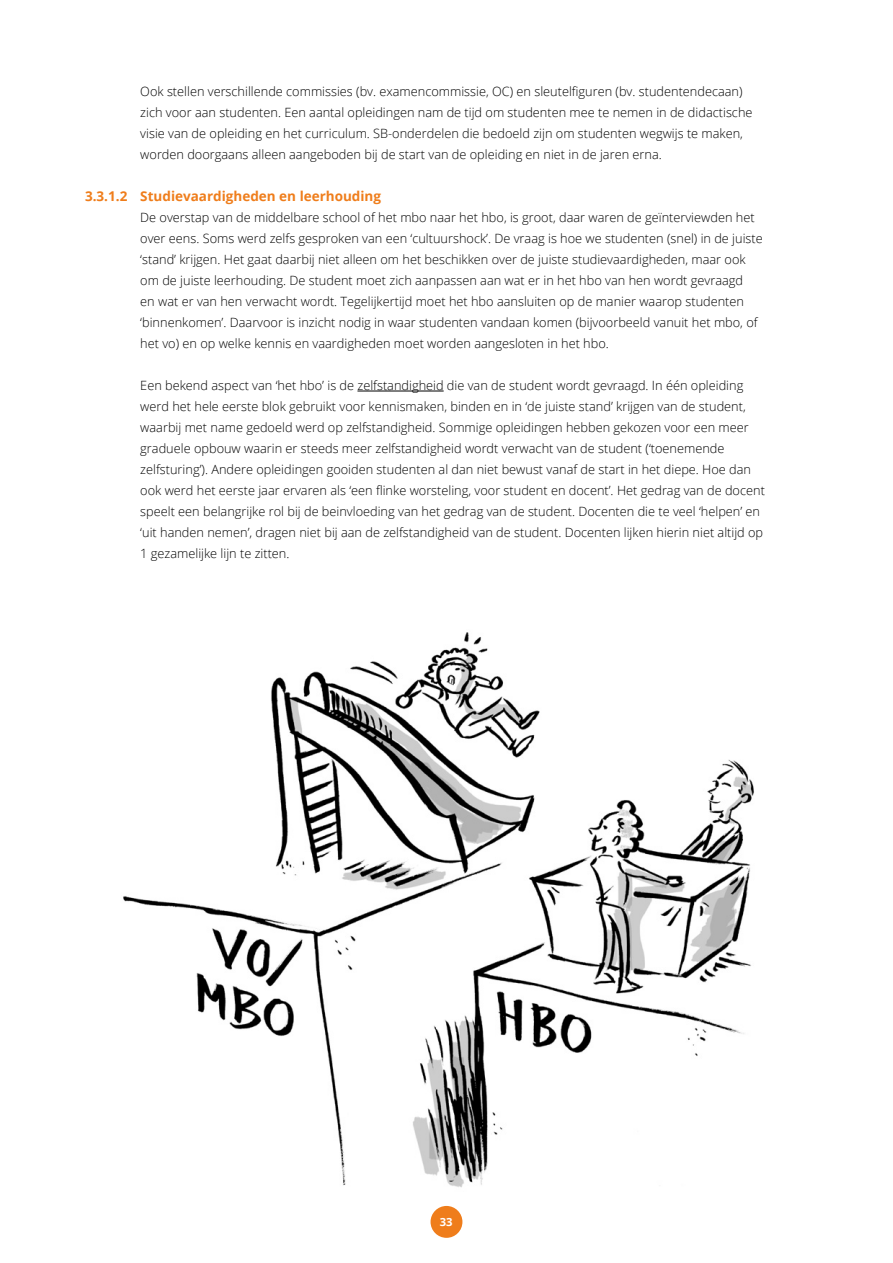
<style>
.page{position:relative;width:893px;height:1263px;background:#fff}
.page>*{position:absolute;margin:0;border:0;box-sizing:border-box;transform-origin:0 0}
.t1{font:700 13.5px "Open Sans";color:#ef7d1b}
.t2{font:300 12.75px/21px "Open Sans";color:#000}
.t3{font:700 11.25px "Open Sans";color:#fff}
</style>
<div class="page">
<hr style="left:357px;top:391px;width:87px;height:1px;background:#000">
<img style="left:123px;top:632px;width:631px;height:556px">
<div style="left:431px;top:1206px;width:31px;height:32px;background:#ef7d1b;border-radius:50%"></div>
<p class="t2" style="left:140px;top:81px;width:614px">Ook stellen verschillende commissies (bv. examencommissie, OC) en sleutelfiguren (bv. studentendecaan) zich voor aan studenten. Een aantal opleidingen nam de tijd om studenten mee te nemen in de didactische visie van de opleiding en het curriculum. SB-onderdelen die bedoeld zijn om studenten wegwijs te maken, worden doorgaans alleen aangeboden bij de start van de opleiding en niet in de jaren erna.</p>
<p class="t1" style="left:85px;top:187px;width:298px">3.3.1.2 Studievaardigheden en leerhouding</p>
<p class="t2" style="left:140px;top:207px;width:624px">De overstap van de middelbare school of het mbo naar het hbo, is groot, daar waren de geïnterviewden het over eens. Soms werd zelfs gesproken van een ‘cultuurshock’. De vraag is hoe we studenten (snel) in de juiste ‘stand’ krijgen. Het gaat daarbij niet alleen om het beschikken over de juiste studievaardigheden, maar ook om de juiste leerhouding. De student moet zich aanpassen aan wat er in het hbo van hen wordt gevraagd<br>en wat er van hen verwacht wordt. Tegelijkertijd moet het hbo aansluiten op de manier waarop studenten ‘binnenkomen’. Daarvoor is inzicht nodig in waar studenten vandaan komen (bijvoorbeeld vanuit het mbo, of het vo) en op welke kennis en vaardigheden moet worden aangesloten in het hbo.</p>
<p class="t2" style="left:140px;top:375px;width:626px">Een bekend aspect van ‘het hbo’ is de zelfstandigheid die van de student wordt gevraagd. In één opleiding werd het hele eerste blok gebruikt voor kennismaken, binden en in ‘de juiste stand’ krijgen van de student, waarbij met name gedoeld werd op zelfstandigheid. Sommige opleidingen hebben gekozen voor een meer graduele opbouw waarin er steeds meer zelfstandigheid wordt verwacht van de student (‘toenemende zelfsturing’). Andere opleidingen gooiden studenten al dan niet bewust vanaf de start in het diepe. Hoe dan ook werd het eerste jaar ervaren als ‘een flinke worsteling, voor student en docent’. Het gedrag van de docent speelt een belangrijke rol bij de beinvloeding van het gedrag van de student. Docenten die te veel ‘helpen’ en ‘uit handen nemen’, dragen niet bij aan de zelfstandigheid van de student. Docenten lijken hierin niet altijd op 1 gezamelijke lijn te zitten.</p>
<p class="t3" style="left:440px;top:1214px;width:14px">33</p>
</div>
